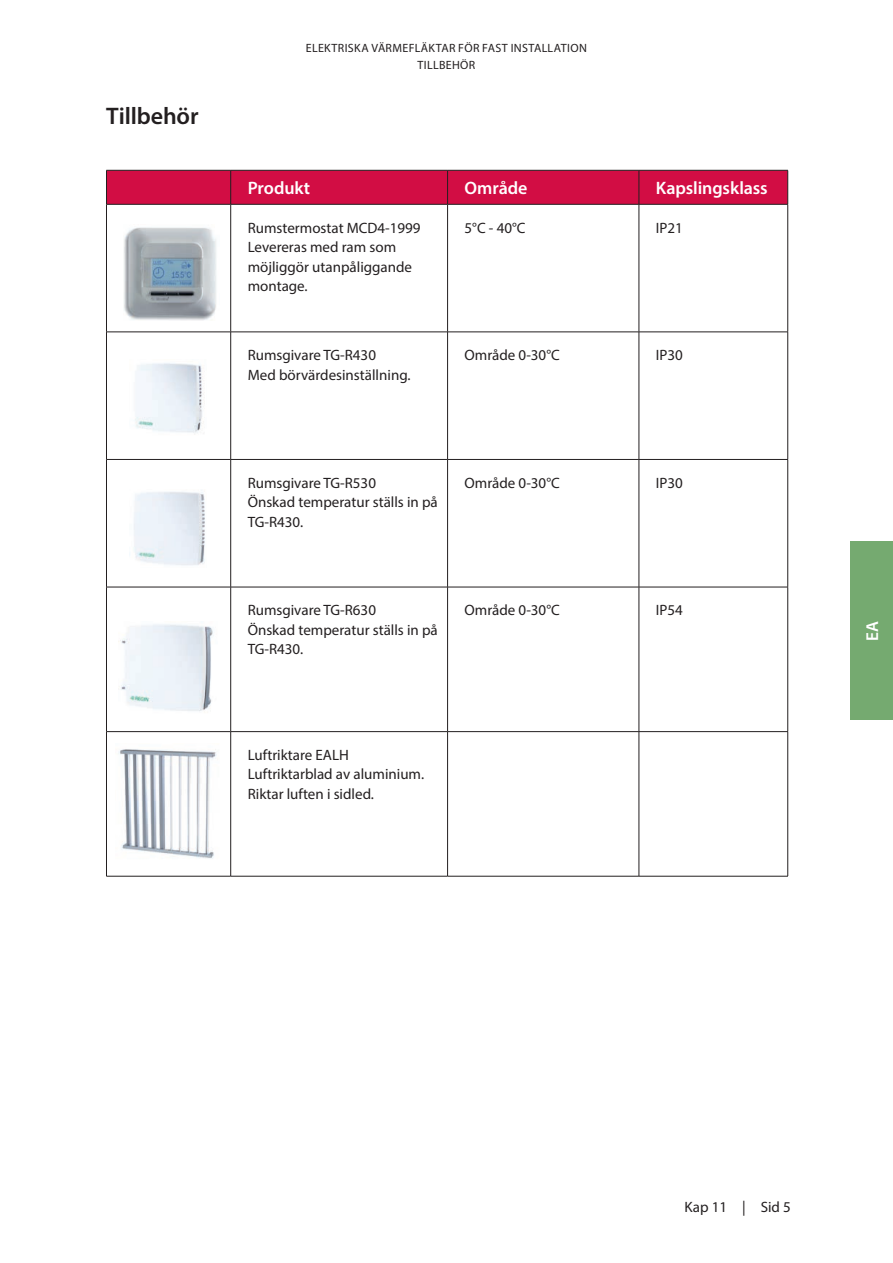
<style>
.page{position:relative;width:893px;height:1263px;background:#fff}
.page>*{position:absolute;margin:0;border:0;box-sizing:border-box;transform-origin:0 0}
.Mell2_-_Svart{font:600 24px "Myriad Pro";letter-spacing:-.005em;color:#231f20}
.Mell_-_Vit{font:600 18px "Myriad Pro";letter-spacing:-.005em;color:#fff}
.t1{font:600 17.25px "Myriad Pro";color:#fff}
.Ingress{font:15px/19.5px "Myriad Pro";color:#231f20}
.TOP{font:12px "Myriad Pro";letter-spacing:.025em;color:#231f20}
</style>
<div class="page">
<img style="left:135px;top:363px;width:69px;height:70px">
<img style="left:118px;top:624px;width:95px;height:88px">
<img style="left:129px;top:492px;width:76px;height:74px">
<img style="left:118px;top:749px;width:99px;height:110px">
<img style="left:124px;top:227px;width:92px;height:94px">
<div style="left:107px;top:171px;width:680px;height:33px;background:#d20d44"></div>
<hr style="left:231px;top:170px;width:217px;height:1px;background:#231f20">
<hr style="left:230px;top:170px;width:1px;height:34px;background:#231f20">
<hr style="left:448px;top:170px;width:191px;height:1px;background:#231f20">
<hr style="left:447px;top:170px;width:1px;height:34px;background:#231f20">
<hr style="left:639px;top:170px;width:1px;height:34px;background:#231f20">
<hr style="left:231px;top:204px;width:217px;height:1px;background:#231f20">
<hr style="left:230px;top:204px;width:1px;height:128px;background:#231f20">
<hr style="left:448px;top:204px;width:191px;height:1px;background:#231f20">
<hr style="left:447px;top:204px;width:1px;height:128px;background:#231f20">
<hr style="left:639px;top:204px;width:1px;height:128px;background:#231f20">
<hr style="left:231px;top:332px;width:217px;height:1px;background:#231f20">
<hr style="left:230px;top:332px;width:1px;height:127px;background:#231f20">
<hr style="left:448px;top:332px;width:191px;height:1px;background:#231f20">
<hr style="left:447px;top:332px;width:1px;height:127px;background:#231f20">
<hr style="left:639px;top:332px;width:1px;height:127px;background:#231f20">
<hr style="left:231px;top:459px;width:217px;height:1px;background:#231f20">
<hr style="left:230px;top:460px;width:1px;height:127px;background:#231f20">
<hr style="left:448px;top:459px;width:191px;height:1px;background:#231f20">
<hr style="left:447px;top:460px;width:1px;height:127px;background:#231f20">
<hr style="left:639px;top:460px;width:1px;height:127px;background:#231f20">
<hr style="left:231px;top:587px;width:217px;height:1px;background:#231f20">
<hr style="left:230px;top:587px;width:1px;height:144px;background:#231f20">
<hr style="left:448px;top:587px;width:191px;height:1px;background:#231f20">
<hr style="left:447px;top:587px;width:1px;height:144px;background:#231f20">
<hr style="left:639px;top:587px;width:1px;height:144px;background:#231f20">
<hr style="left:231px;top:731px;width:217px;height:1px;background:#231f20">
<hr style="left:230px;top:732px;width:1px;height:144px;background:#231f20">
<hr style="left:448px;top:731px;width:191px;height:1px;background:#231f20">
<hr style="left:447px;top:732px;width:1px;height:144px;background:#231f20">
<hr style="left:639px;top:732px;width:1px;height:144px;background:#231f20">
<hr style="left:231px;top:876px;width:217px;height:1px;background:#231f20">
<hr style="left:448px;top:876px;width:191px;height:1px;background:#231f20">
<hr style="left:106px;top:170px;width:125px;height:1px;background:#231f20">
<hr style="left:106px;top:170px;width:1px;height:34px;background:#231f20">
<hr style="left:639px;top:170px;width:149px;height:1px;background:#231f20">
<hr style="left:787px;top:170px;width:1px;height:34px;background:#231f20">
<hr style="left:106px;top:204px;width:125px;height:1px;background:#231f20">
<hr style="left:106px;top:204px;width:1px;height:128px;background:#231f20">
<hr style="left:639px;top:204px;width:149px;height:1px;background:#231f20">
<hr style="left:787px;top:204px;width:1px;height:128px;background:#231f20">
<hr style="left:106px;top:332px;width:125px;height:1px;background:#231f20">
<hr style="left:106px;top:332px;width:1px;height:127px;background:#231f20">
<hr style="left:639px;top:332px;width:149px;height:1px;background:#231f20">
<hr style="left:787px;top:332px;width:1px;height:127px;background:#231f20">
<hr style="left:106px;top:459px;width:125px;height:1px;background:#231f20">
<hr style="left:106px;top:460px;width:1px;height:127px;background:#231f20">
<hr style="left:639px;top:459px;width:149px;height:1px;background:#231f20">
<hr style="left:787px;top:460px;width:1px;height:127px;background:#231f20">
<hr style="left:106px;top:587px;width:125px;height:1px;background:#231f20">
<hr style="left:106px;top:587px;width:1px;height:144px;background:#231f20">
<hr style="left:639px;top:587px;width:149px;height:1px;background:#231f20">
<hr style="left:787px;top:587px;width:1px;height:144px;background:#231f20">
<hr style="left:106px;top:731px;width:125px;height:1px;background:#231f20">
<hr style="left:106px;top:732px;width:1px;height:144px;background:#231f20">
<hr style="left:639px;top:731px;width:149px;height:1px;background:#231f20">
<hr style="left:787px;top:732px;width:1px;height:144px;background:#231f20">
<hr style="left:106px;top:876px;width:125px;height:1px;background:#231f20">
<hr style="left:639px;top:876px;width:149px;height:1px;background:#231f20">
<div style="left:850px;top:541px;width:43px;height:179px;background:#75aa70"></div>
<p class="Mell2_-_Svart" style="left:106px;top:101px;width:94px">Tillbehör</p>
<p class="TOP" style="left:306px;top:40px;width:283px">ELEKTRISKA VÄRMEFLÄKTAR FÖR FAST INSTALLATION</p>
<p class="TOP" style="left:418px;top:57px;width:59px">TILLBEHÖR</p>
<p class="Mell_-_Vit" style="left:248px;top:177px;width:64px">Produkt</p>
<p class="Mell_-_Vit" style="left:465px;top:177px;width:64px">Område</p>
<p class="Mell_-_Vit" style="left:656px;top:177px;width:113px">Kapslingsklass</p>
<p class="Ingress" style="left:248px;top:218px;width:174px">Rumstermostat MCD4-1999</p>
<p class="Ingress" style="left:248px;top:237px;width:166px">Levereras med ram som möjliggör utanpåliggande montage.</p>
<p class="Ingress" style="left:465px;top:218px;width:62px">5°C - 40°C</p>
<p class="Ingress" style="left:656px;top:218px;width:28px">IP21</p>
<p class="Ingress" style="left:248px;top:345px;width:130px">Rumsgivare TG-R430</p>
<p class="Ingress" style="left:248px;top:365px;width:164px">Med börvärdesinställning.</p>
<p class="Ingress" style="left:465px;top:345px;width:97px">Område 0-30°C</p>
<p class="Ingress" style="left:656px;top:345px;width:28px">IP30</p>
<p class="Ingress" style="left:248px;top:473px;width:130px">Rumsgivare TG-R530</p>
<p class="Ingress" style="left:248px;top:492px;width:192px">Önskad temperatur ställs in på<br>TG-R430.</p>
<p class="Ingress" style="left:465px;top:473px;width:97px">Område 0-30°C</p>
<p class="Ingress" style="left:656px;top:473px;width:28px">IP30</p>
<p class="Ingress" style="left:248px;top:600px;width:130px">Rumsgivare TG-R630</p>
<p class="Ingress" style="left:248px;top:620px;width:192px">Önskad temperatur ställs in på<br>TG-R430.</p>
<p class="Ingress" style="left:465px;top:600px;width:97px">Område 0-30°C</p>
<p class="Ingress" style="left:656px;top:600px;width:28px">IP54</p>
<p class="Ingress" style="left:248px;top:745px;width:103px">Luftriktare EALH</p>
<p class="Ingress" style="left:248px;top:764px;width:178px">Luftriktarblad av aluminium.</p>
<p class="Ingress" style="left:248px;top:784px;width:128px">Riktar luften i sidled.</p>
<p class="t1" style="left:861px;top:641px;width:21px;rotate:-90deg">EA</p>
<p class="Ingress" style="left:684px;top:1196px;width:108px">Kap 11 | Sid 5</p>
</div>
